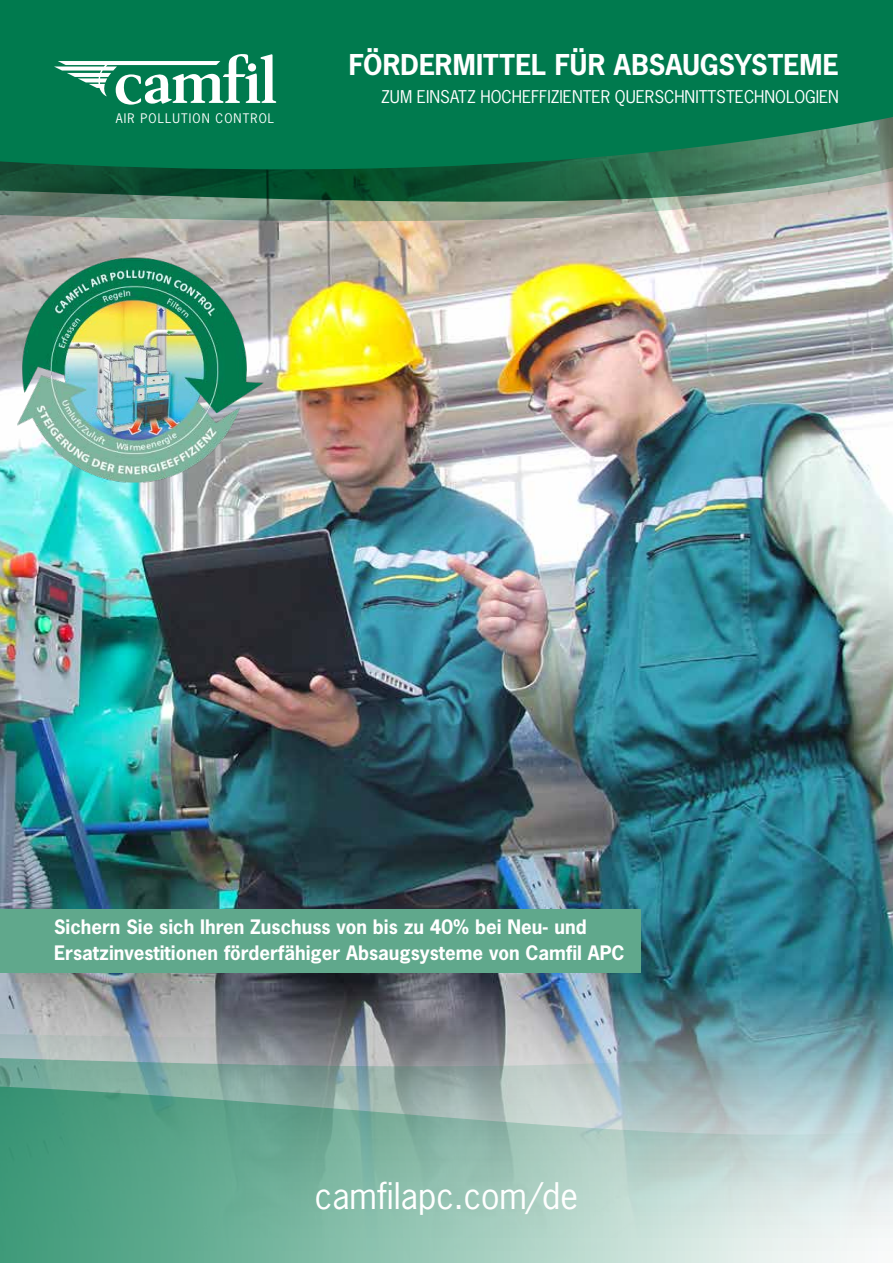
<style>
.page{position:relative;width:893px;height:1263px;background:#fff}
.page>*{position:absolute;margin:0;border:0;box-sizing:border-box;transform-origin:0 0}
.t1{font:34.5px "News Gothic Std";color:#fff}
.t2{font:700 27px "News Gothic Std";color:#fff}
.t3{font:700 18.75px/25.5px "News Gothic Std";color:#fff}
.t4{font:16.5px "News Gothic Std";color:#fff}
.t5{font:12.45px "News Gothic Std";letter-spacing:.09em;color:#fff}
</style>
<div class="page">
<img style="left:0;top:380px;width:893px;height:507px">
<img style="left:0;top:887px;width:893px;height:148px">
<svg style="left:0;top:1035px;width:893px;height:51px;background:#90a7aa"></svg>
<svg style="left:0;top:1086px;width:893px;height:177px;background:#92bfb1"></svg>
<img style="left:0;top:278px;width:893px;height:102px">
<svg style="left:0;top:0;width:893px;height:278px;background:#388967"></svg>
<div style="left:0;top:909px;width:640px;height:64px;background:#60a88c"></div>
<img style="left:17px;top:140px;width:248px;height:342px">
<svg style="left:54px;top:54px;width:222px;height:51px"></svg>
<div style="left:248px;top:63px;width:8px;height:9px;background:#fff;border-radius:50%"></div>
<p class="t5" style="left:116px;top:110px;width:160px">AIR POLLUTION CONTROL</p>
<h2 class="t2" style="left:349px;top:47px;width:492px">FÖRDERMITTEL FÜR ABSAUGSYSTEME</h2>
<p class="t4" style="left:381px;top:86px;width:459px">ZUM EINSATZ HOCHEFFIZIENTER QUERSCHNITTSTECHNOLOGIEN</p>
<p class="t3" style="left:54px;top:914px;width:572px">Sichern Sie sich Ihren Zuschuss von bis zu 40% bei Neu- und<br>Ersatzinvestitionen förderfähiger Absaugsysteme von Camfil APC</p>
<h1 class="t1" style="left:315px;top:1174px;width:265px">camfilapc.com/de</h1>
</div>
